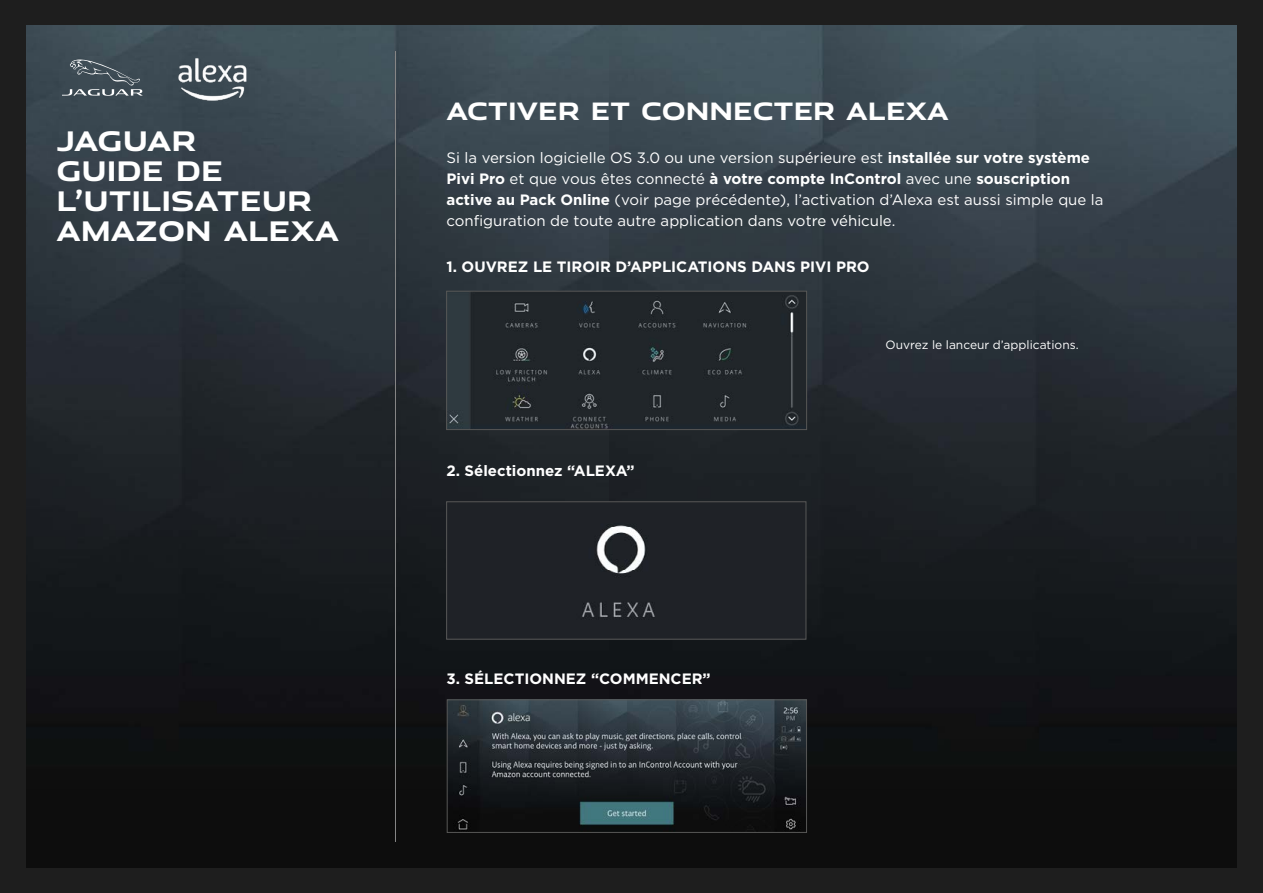
<style>
.page{position:relative;width:1263px;height:893px;background:#1e1e1e}
.page>*{position:absolute;margin:0;border:0;box-sizing:border-box;transform-origin:0 0}
.t1{font:700 27px/30px "Jaguar Modern";color:#fff}
.t2{font:700 24px "Jaguar Modern";color:#fff}
.t3{font:15px/21px "Gotham";color:#fff}
.t4{font:700 15px "Gotham";color:#fff}
.t5{font:12px "Gotham";color:#fff}
.s1{font-weight:700}
</style>
<div class="page">
<img style="left:26px;top:26px;width:1210px;height:841px">
<img style="left:168px;top:52px;width:89px;height:66px">
<svg style="left:62px;top:60px;width:81px;height:36px;background:#535f67"></svg>
<hr style="left:395px;top:51px;width:1px;height:791px;background:#878787">
<div style="left:448px;top:504px;width:356px;height:133px;background:#1f2227"></div>
<div style="left:446px;top:502px;width:360px;height:137px;border:1px solid #575756"></div>
<img style="left:448px;top:293px;width:357px;height:135px">
<div style="left:446px;top:291px;width:361px;height:139px;border:1px solid #575756"></div>
<img style="left:449px;top:702px;width:356px;height:129px">
<div style="left:447px;top:700px;width:360px;height:133px;border:1px solid #575756"></div>
<h1 class="t1" style="left:56px;top:124px;width:284px">JAGUAR<br>GUIDE DE<br>L’UTILISATEUR<br>AMAZON ALEXA</h1>
<h2 class="t2" style="left:446px;top:91px;width:504px">ACTIVER ET CONNECTER ALEXA</h2>
<p class="t3" style="left:446px;top:147px;width:658px">Si la version logicielle OS 3.0 ou une version supérieure est <span class="s1">installée sur votre système Pivi Pro</span> et que vous êtes connecté <span class="s1">à votre compte InControl</span> avec une <span class="s1">souscription active au Pack Online</span> (voir page précédente), l’activation d’Alexa est aussi simple que la configuration de toute autre application dans votre véhicule.</p>
<p class="t4" style="left:446px;top:257px;width:425px">1. OUVREZ LE TIROIR D’APPLICATIONS DANS PIVI PRO</p>
<p class="t5" style="left:885px;top:337px;width:195px">Ouvrez le lanceur d’applications.</p>
<p class="t4" style="left:446px;top:461px;width:189px">2. Sélectionnez “ALEXA”</p>
<p class="t4" style="left:446px;top:669px;width:266px">3. SÉLECTIONNEZ “COMMENCER”</p>
</div>
